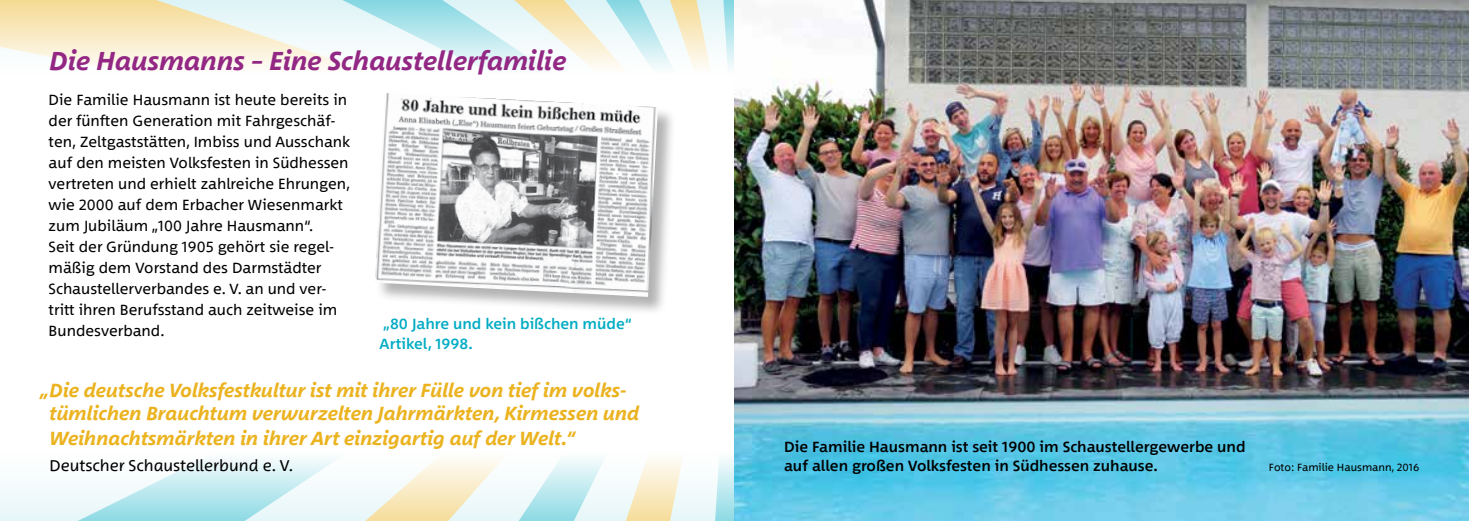
<style>
.page{position:relative;width:1469px;height:521px;background:#fff}
.page>*{position:absolute;margin:0;border:0;box-sizing:border-box;transform-origin:0 0}
.t1{font:italic 700 26.25px "Between 3";color:#932784}
.t2{font:italic 700 19.25px/23.1px "Between 3";color:#ebb320}
.t3{font:15.75px "Between 3";color:#000}
.t4{font:14.88px/21px "Between 2";color:#000}
.t5{font:500 14.88px/19.2px "Between 2";color:#000}
.t6{font:500 14.88px/19.2px "Between 2";color:#00acc4}
.t7{font:10.5px "Between 2";color:#000}
</style>
<div class="page">
<svg style="left:0;top:0;width:734px;height:69px"></svg>
<svg style="left:0;top:458px;width:734px;height:63px"></svg>
<img style="left:734px;top:0;width:734px;height:521px">
<div style="left:375px;top:93px;width:301px;height:223px;background:#000;opacity:.3"></div>
<img style="left:375px;top:93px;width:283px;height:204px">
<h1 class="t1" style="left:50px;top:45px;width:518px">Die Hausmanns – Eine Schaustellerfamilie</h1>
<p class="t4" style="left:49px;top:89px;width:303px">Die Familie Hausmann ist heute bereits in der fünften Generation mit Fahrgeschäf&shy;ten, Zeltgaststätten, Imbiss und Ausschank auf den meisten Volksfesten in Südhessen vertreten und erhielt zahlreiche Ehrungen, wie 2000 auf dem Erbacher Wiesenmarkt zum Jubiläum „100 Jahre Hausmann“.<br>Seit der Gründung 1905 gehört sie regel&shy;mäßig dem Vorstand des Darmstädter Schaustellerverbandes e. V. an und ver&shy;tritt ihren Berufsstand auch zeitweise im Bundesverband.</p>
<p class="t6" style="left:379px;top:314px;width:254px">„80 Jahre und kein bißchen müde“<br>Artikel, 1998.</p>
<p class="t2" style="left:50px;top:378px;width:591px;text-indent:-10px">„Die deutsche Volksfestkultur ist mit ihrer Fülle von tief im volks&shy;tümlichen Brauchtum verwurzelten Jahrmärkten, Kirmessen und</p>
<p class="t2" style="left:50px;top:427px;width:527px">Weihnachtsmärkten in ihrer Art einzigartig auf der Welt.“</p>
<p class="t3" style="left:50px;top:456px;width:245px">Deutscher Schaustellerbund e. V.</p>
<p class="t5" style="left:784px;top:437px;width:463px">Die Familie Hausmann ist seit 1900 im Schaustellergewerbe und auf allen großen Volksfesten in Südhessen zuhause.</p>
<p class="t7" style="left:1268px;top:461px;width:152px">Foto: Familie Hausmann, 2016</p>
</div>
